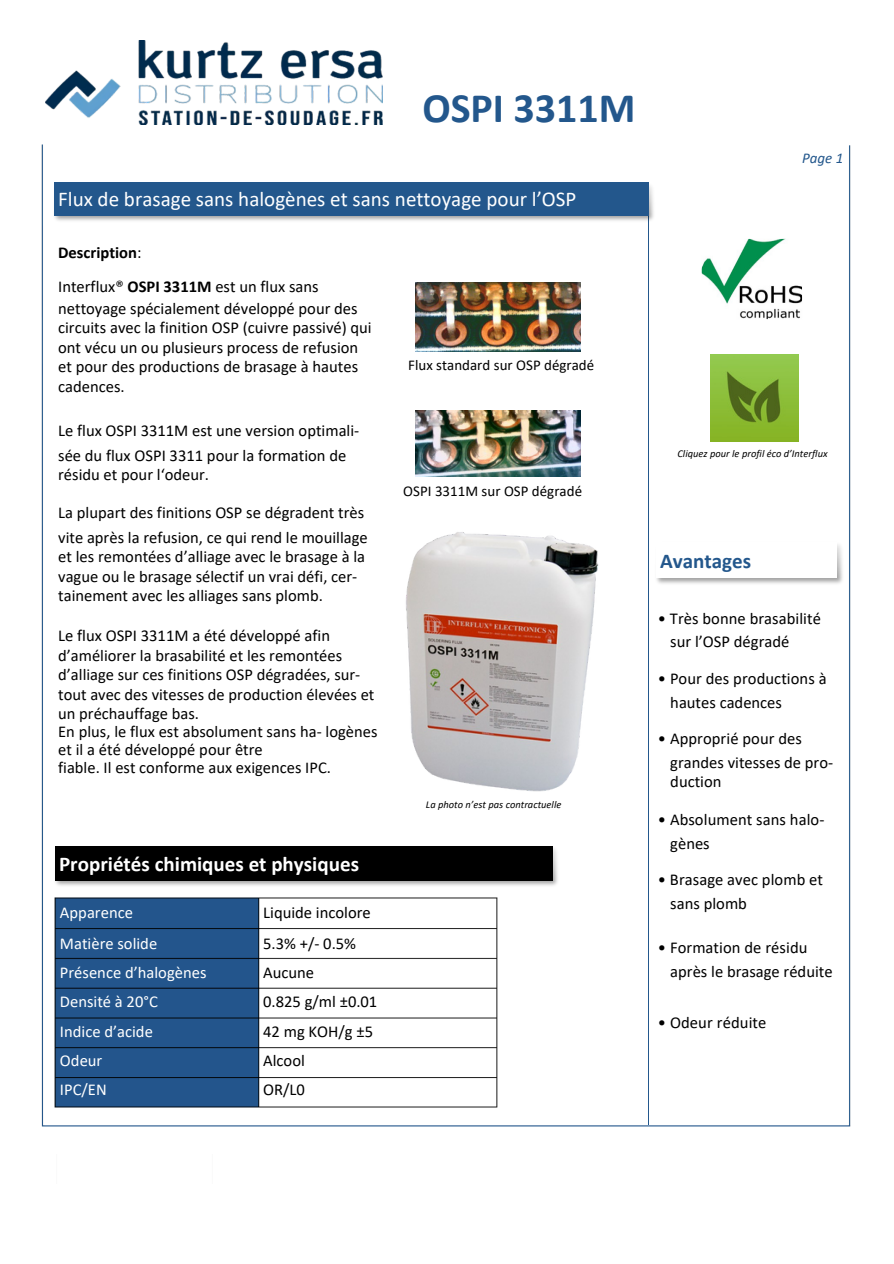
<style>
.page{position:relative;width:894px;height:1264px;background:#fff}
.page>*{position:absolute;margin:0;border:0;box-sizing:border-box;transform-origin:0 0}
.t1{font:700 42px "Calibri";color:#23578c}
.t2{font:21px "Calibri";color:#fff}
.t3{font:700 21px "Calibri";color:#fff}
.t4{font:700 21px "Calibri";color:#23578c}
.t5{font:16.65px "Calibri";color:#000}
.t6{font:16.65px "Calibri";color:#fff}
.t7{font:16.5px/18.6px "Calibri";color:#000}
.t8{font:16.5px/29.2px "Calibri";color:#fff}
.t9{font:15px "Calibri";color:#000}
.t10{font:italic 15px "Calibri";color:#23578c}
.t11{font:italic 10.5px "Calibri";color:#000}
.s1{font-weight:700}
</style>
<div class="page">
<img style="left:41px;top:144px;width:810px;height:983px">
<img style="left:710px;top:354px;width:87px;height:88px">
<img style="left:45px;top:40px;width:337px;height:85px">
<h4 class="t1" style="left:422px;top:90px;width:214px">OSPI 3311M</h4>
<p class="t2" style="left:58px;top:191px;width:519px">Flux de brasage sans halogènes et sans nettoyage pour l’OSP</p>
<p class="t7" style="left:58px;top:237px;width:262px;line-height:33.8px"><span class="s1">Description</span>:<br>Interflux® <span class="s1">OSPI 3311M</span> est un flux sans</p>
<p class="t7" style="left:58px;top:299px;width:315px;line-height:19.6px">nettoyage spécialement développé pour des circuits avec la finition OSP (cuivre passivé) qui ont vécu un ou plusieurs process de refusion</p>
<p class="t5" style="left:58px;top:359px;width:301px">et pour des productions de brasage à hautes</p>
<h4 class="t7" style="left:58px;top:379px;width:68px">cadences.</h4>
<p class="t7" style="left:58px;top:419px;width:302px;line-height:24.8px">Le flux OSPI 3311M est une version optimali&shy;sée du flux OSPI 3311 pour la formation de</p>
<p class="t7" style="left:58px;top:466px;width:152px">résidu et pour l‘odeur.</p>
<p class="t7" style="left:58px;top:501px;width:311px;line-height:24.8px">La plupart des finitions OSP se dégradent très vite après la refusion, ce qui rend le mouillage</p>
<p class="t7" style="left:58px;top:548px;width:308px;line-height:19.6px">et les remontées d’alliage avec le brasage à la vague ou le brasage sélectif un vrai défi, cer&shy;tainement avec les alliages sans plomb.</p>
<h4 class="t5" style="left:58px;top:628px;width:273px">Le flux OSPI 3311M a été développé afin</h4>
<h3 class="t7" style="left:58px;top:648px;width:321px">d’améliorer la brasabilité et les remontées d’alliage sur ces finitions OSP dégradées, sur&shy;tout avec des vitesses de production élevées et un préchauffage bas.<br>En plus, le flux est absolument sans ha- logènes et il a été développé pour être<br>fiable. Il est conforme aux exigences IPC.</h3>
<h1 class="t3" style="left:59px;top:854px;width:301px">Propriétés chimiques et physiques</h1>
<h4 class="t6" style="left:60px;top:905px;width:74px">Apparence</h4>
<p class="t8" style="left:60px;top:930px;width:148px">Matière solide<br>Présence d’halogènes<br>Densité à 20°C<br>Indice d’acide<br>Odeur<br>IPC/EN</p>
<h4 class="t5" style="left:263px;top:905px;width:109px">Liquide incolore</h4>
<p class="t7" style="left:263px;top:930px;width:116px;line-height:29.2px">5.3% +/- 0.5%<br>Aucune<br>0.825 g/ml ±0.01<br>42 mg KOH/g ±5<br>Alcool<br>OR/L0</p>
<h4 class="t9" style="left:408px;top:359px;width:188px">Flux standard sur OSP dégradé</h4>
<h4 class="t9" style="left:403px;top:484px;width:180px">OSPI 3311M sur OSP dégradé</h4>
<h4 class="t11" style="left:426px;top:800px;width:137px">La photo n’est pas contractuelle</h4>
<h4 class="t10" style="left:802px;top:151px;width:43px">Page 1</h4>
<h4 class="t11" style="left:677px;top:449px;width:151px">Cliquez pour le profil éco d’Interflux</h4>
<h4 class="t4" style="left:659px;top:552px;width:93px">Avantages</h4>
<h4 class="t7" style="left:657px;top:610px;width:164px">• Très bonne brasabilité</h4>
<p class="t5" style="left:670px;top:634px;width:121px">sur l’OSP dégradé</p>
<h4 class="t7" style="left:657px;top:670px;width:170px">• Pour des productions à</h4>
<h4 class="t7" style="left:670px;top:694px;width:113px">hautes cadences</h4>
<p class="t7" style="left:657px;top:731px;width:146px">• Approprié pour des</p>
<p class="t7" style="left:670px;top:754px;width:164px;line-height:19.2px">grandes vitesses de pro&shy;duction</p>
<h2 class="t7" style="left:657px;top:811px;width:168px">• Absolument sans halo-</h2>
<p class="t7" style="left:670px;top:835px;width:41px">gènes</p>
<h4 class="t7" style="left:657px;top:872px;width:167px">• Brasage avec plomb et</h4>
<h4 class="t5" style="left:670px;top:896px;width:78px">sans plomb</h4>
<h4 class="t7" style="left:657px;top:939px;width:151px">• Formation de résidu</h4>
<h4 class="t7" style="left:670px;top:963px;width:164px">après le brasage réduite</h4>
<h4 class="t7" style="left:657px;top:1014px;width:110px">• Odeur réduite</h4>
</div>
